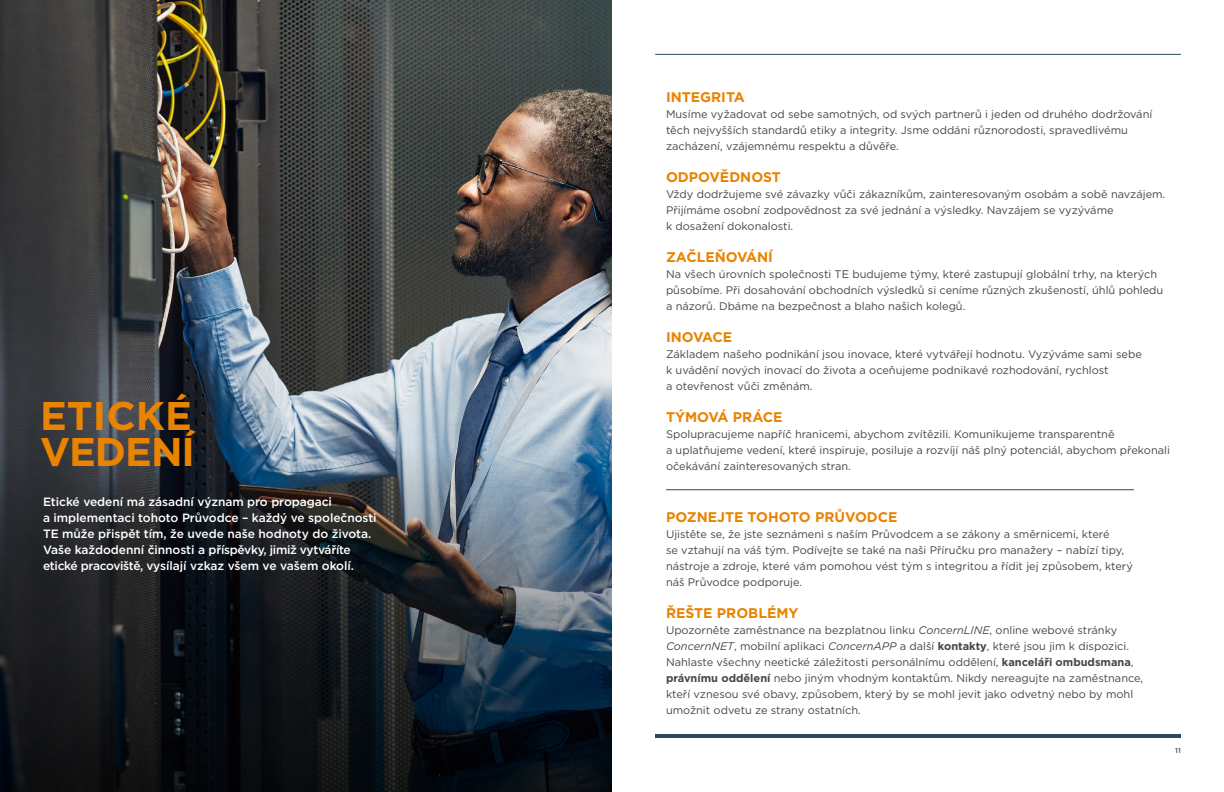
<style>
.page{position:relative;width:1224px;height:792px;background:#fff}
.page>*{position:absolute;margin:0;border:0;box-sizing:border-box;transform-origin:0 0}
.t1{font:700 40px/36px "Gotham";letter-spacing:-.015em;color:#e98300}
.t2{font:700 14px "Gotham";color:#e98300}
.t3{font:700 14px "Gotham";letter-spacing:-.025em;color:#e98300}
.t4{font:500 12px/16px "Gotham";letter-spacing:-.005em;color:#fff}
.t5{font:11px/16px "Gotham";color:#464547}
.t6{font:500 7px "Gotham";color:#464547}
.s1{font-style:italic}
.s2{font-weight:700}
</style>
<div class="page">
<hr style="left:655px;top:734px;width:526px;height:4px;background:#2e4957">
<hr style="left:655px;top:54px;width:526px;height:1px;background:#2e4957">
<img style="left:0;top:0;width:612px;height:288px">
<img style="left:0;top:288px;width:612px;height:504px">
<hr style="left:666px;top:490px;width:468px;height:1px;background:#2e4957">
<h1 class="t1" style="left:40px;top:398px;width:156px">ETICKÉ<br>VEDENÍ</h1>
<p class="t4" style="left:43px;top:494px;width:335px">Etické vedení má zásadní význam pro propagaci<br>a implementaci tohoto Průvodce – každý ve společnosti TE může přispět tím, že uvede naše hodnoty do života.<br>Vaše každodenní činnosti a příspěvky, jimiž vytváříte etické pracoviště, vysílají vzkaz všem ve vašem okolí.</p>
<p class="t2" style="left:666px;top:88px;width:80px">INTEGRITA</p>
<p class="t5" style="left:666px;top:106px;width:488px">Musíme vyžadovat od sebe samotných, od svých partnerů i jeden od druhého dodržování těch nejvyšších standardů etiky a integrity. Jsme oddáni různorodosti, spravedlivému zacházení, vzájemnému respektu a důvěře.</p>
<p class="t2" style="left:666px;top:168px;width:117px">ODPOVĚDNOST</p>
<p class="t5" style="left:666px;top:186px;width:501px">Vždy dodržujeme své závazky vůči zákazníkům, zainteresovaným osobám a sobě navzájem.<br>Přijímáme osobní zodpovědnost za své jednání a výsledky. Navzájem se vyzýváme<br>k dosažení dokonalosti.</p>
<p class="t2" style="left:666px;top:248px;width:108px">ZAČLEŇOVÁNÍ</p>
<p class="t5" style="left:666px;top:266px;width:499px">Na všech úrovních společnosti TE budujeme týmy, které zastupují globální trhy, na kterých působíme. Při dosahování obchodních výsledků si ceníme různých zkušeností, úhlů pohledu a názorů. Dbáme na bezpečnost a blaho našich kolegů.</p>
<p class="t3" style="left:666px;top:328px;width:68px">INOVACE</p>
<p class="t5" style="left:666px;top:346px;width:477px">Základem našeho podnikání jsou inovace, které vytvářejí hodnotu. Vyzýváme sami sebe k uvádění nových inovací do života a oceňujeme podnikavé rozhodování, rychlost<br>a otevřenost vůči změnám.</p>
<p class="t2" style="left:666px;top:408px;width:118px">TÝMOVÁ PRÁCE</p>
<p class="t5" style="left:666px;top:426px;width:506px">Spolupracujeme napříč hranicemi, abychom zvítězili. Komunikujeme transparentně<br>a uplatňujeme vedení, které inspiruje, posiluje a rozvíjí náš plný potenciál, abychom překonali očekávání zainteresovaných stran.</p>
<p class="t2" style="left:666px;top:508px;width:233px">POZNEJTE TOHOTO PRŮVODCE</p>
<p class="t5" style="left:666px;top:526px;width:468px">Ujistěte se, že jste seznámeni s naším Průvodcem a se zákony a směrnicemi, které<br>se vztahují na váš tým. Podívejte se také na naši Příručku pro manažery – nabízí tipy, nástroje a zdroje, které vám pomohou vést tým s integritou a řídit jej způsobem, který náš Průvodce podporuje.</p>
<p class="t2" style="left:666px;top:604px;width:134px">ŘEŠTE PROBLÉMY</p>
<p class="t5" style="left:666px;top:622px;width:479px">Upozorněte zaměstnance na bezplatnou linku <span class="s1">ConcernLINE</span>, online webové stránky <span class="s1">ConcernNET</span>, mobilní aplikaci <span class="s1">ConcernAPP</span> a další <span class="s2">kontakty</span>, které jsou jim k dispozici.<br>Nahlaste všechny neetické záležitosti personálnímu oddělení, <span class="s2">kanceláři ombudsmana</span>, <span class="s2">právnímu oddělení</span> nebo jiným vhodným kontaktům. Nikdy nereagujte na zaměstnance, kteří vznesou své obavy, způsobem, který by se mohl jevit jako odvetný nebo by mohl umožnit odvetu ze strany ostatních.</p>
<p class="t6" style="left:1175px;top:746px;width:7px">11</p>
</div>
